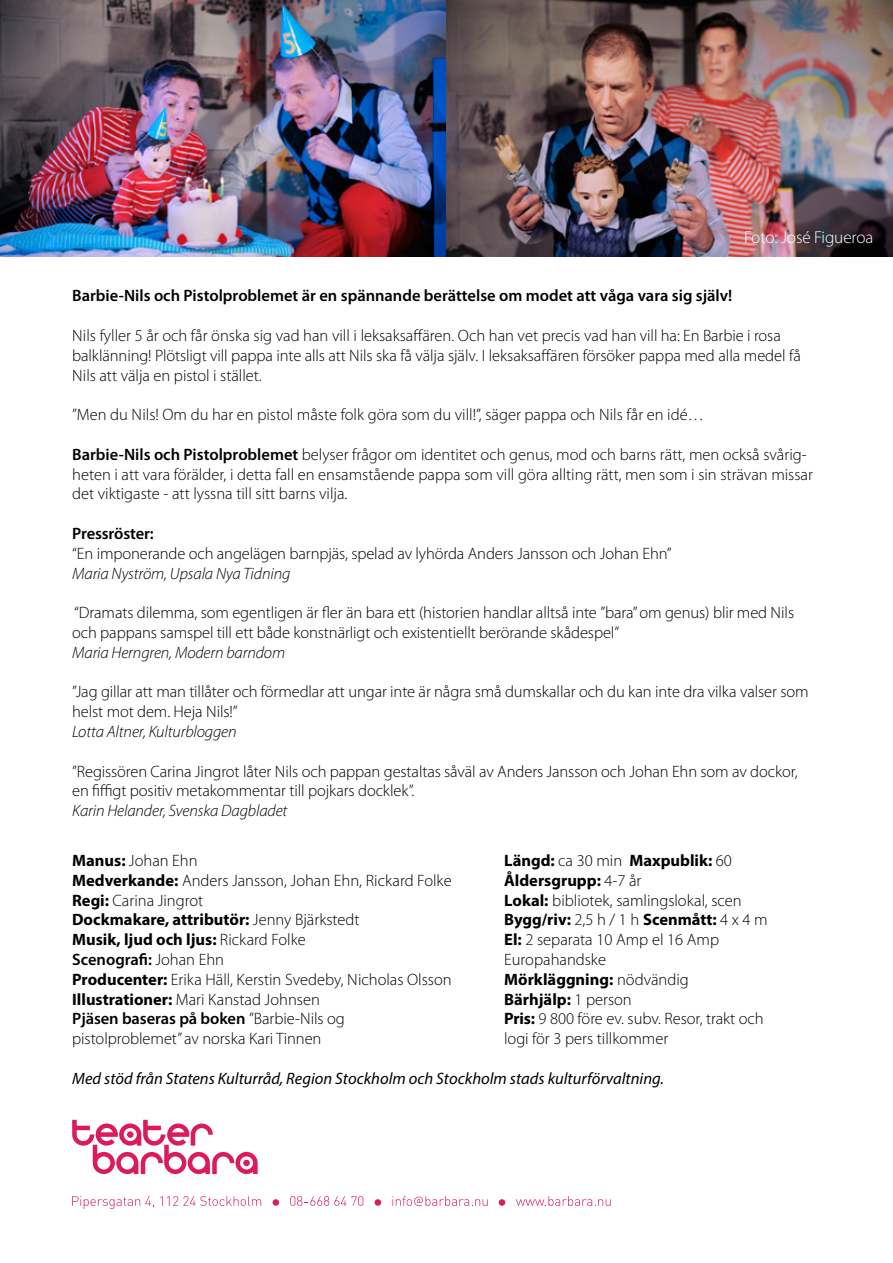
<style>
.page{position:relative;width:893px;height:1263px;background:#fff}
.page>*{position:absolute;margin:0;border:0;box-sizing:border-box;transform-origin:0 0}
.t1{font:300 17.25px "Myriad Pro";letter-spacing:-.005em;color:#fff}
.t2{font:300 16.5px/19.8px "Myriad Pro";letter-spacing:-.005em;color:#000}
.t3{font:700 16.5px "Myriad Pro";color:#000}
.t4{font:600 16.5px "Myriad Pro";color:#000}
.t5{font:italic 300 16.5px "Myriad Pro";letter-spacing:-.005em;color:#000}
.t6{font:italic 16.5px "Myriad Pro";color:#000}
.s1{font-weight:600}
.s2{font-weight:700}
.s3{font-weight:300}
</style>
<div class="page">
<img style="left:0;top:0;width:893px;height:256px">
<svg style="left:72px;top:1120px;width:186px;height:54px"></svg>
<div style="left:127px;top:1131px;width:7px;height:7px;background:#da1c5c;border-radius:50%"></div>
<div style="left:243px;top:1160px;width:7px;height:6px;background:#da1c5c;border-radius:50%"></div>
<div style="left:273px;top:1199px;width:6px;height:7px;background:#da1c5c;border-radius:50%"></div>
<svg style="left:72px;top:1196px;width:82px;height:13px"></svg>
<svg style="left:160px;top:1196px;width:101px;height:10px"></svg>
<svg style="left:290px;top:1196px;width:73px;height:10px"></svg>
<svg style="left:392px;top:1196px;width:96px;height:10px"></svg>
<svg style="left:516px;top:1196px;width:95px;height:10px"></svg>
<div style="left:375px;top:1199px;width:6px;height:7px;background:#da1c5c;border-radius:50%"></div>
<div style="left:499px;top:1199px;width:6px;height:7px;background:#da1c5c;border-radius:50%"></div>
<p class="t1" style="left:744px;top:228px;width:131px">Foto: José Figueroa</p>
<p class="t4" style="left:72px;top:287px;width:662px">Barbie-Nils och Pistolproblemet är en spännande berättelse om modet att våga vara sig själv!</p>
<p class="t2" style="left:72px;top:326px;width:730px">Nils fyller 5 år och får önska sig vad han vill i leksaksaffären. Och han vet precis vad han vill ha: En Barbie i rosa balklänning! Plötsligt vill pappa inte alls att Nils ska få välja själv. I leksaksaffären försöker pappa med alla medel få<br>Nils att välja en pistol i stället.</p>
<p class="t2" style="left:72px;top:405px;width:633px">”Men du Nils! Om du har en pistol måste folk göra som du vill!”, säger pappa och Nils får en idé…</p>
<p class="t2" style="left:72px;top:445px;width:742px"><span class="s1">Barbie-Nils och Pistolproblemet</span> belyser frågor om identitet och genus, mod och barns rätt, men också svårig&shy;heten i att vara förälder, i detta fall en ensamstående pappa som vill göra allting rätt, men som i sin strävan missar det viktigaste - att lyssna till sitt barns vilja.</p>
<p class="t4" style="left:72px;top:524px;width:83px">Pressröster:</p>
<p class="t2" style="left:72px;top:544px;width:601px">“En imponerande och angelägen barnpjäs, spelad av lyhörda Anders Jansson och Johan Ehn”</p>
<p class="t5" style="left:72px;top:564px;width:220px">Maria Nyström, Upsala Nya Tidning</p>
<p class="t2" style="left:72px;top:603px;width:723px">“Dramats dilemma, som egentligen är fler än bara ett (historien handlar alltså inte ”bara” om genus) blir med Nils och pappans samspel till ett både konstnärligt och existentiellt berörande skådespel”</p>
<p class="t5" style="left:72px;top:643px;width:215px">Maria Herngren, Modern barndom</p>
<p class="t2" style="left:72px;top:682px;width:738px">”Jag gillar att man tillåter och förmedlar att ungar inte är några små dumskallar och du kan inte dra vilka valser som helst mot dem. Heja Nils!”</p>
<p class="t5" style="left:72px;top:723px;width:166px">Lotta Altner, Kulturbloggen</p>
<p class="t2" style="left:72px;top:761px;width:727px">”Regissören Carina Jingrot låter Nils och pappan gestaltas såväl av Anders Jansson och Johan Ehn som av dockor, en fiffigt positiv metakommentar till pojkars docklek”.</p>
<p class="t5" style="left:72px;top:802px;width:217px">Karin Helander, Svenska Dagbladet</p>
<p class="t2" style="left:72px;top:851px;width:127px"><span class="s2">Manus:</span> Johan Ehn</p>
<p class="t3" style="left:504px;top:850px;width:229px">Längd: <span class="s3">ca 30 min</span> Maxpublik: <span class="s3">60</span></p>
<p class="t2" style="left:72px;top:871px;width:381px"><span class="s2">Medverkande:</span> Anders Jansson, Johan Ehn, Rickard Folke</p>
<p class="t3" style="left:504px;top:869px;width:139px">Åldersgrupp: <span class="s3">4-7 år</span></p>
<p class="t2" style="left:72px;top:890px;width:133px"><span class="s2">Regi:</span> Carina Jingrot</p>
<p class="t2" style="left:504px;top:890px;width:239px"><span class="s2">Lokal:</span> bibliotek, samlingslokal, scen</p>
<p class="t3" style="left:72px;top:909px;width:289px">Dockmakare, attributör: <span class="s3">Jenny Bjärkstedt</span></p>
<p class="t3" style="left:504px;top:909px;width:265px">Bygg/riv: <span class="s3">2,5 h / 1 h</span> Scenmått: <span class="s3">4 x 4 m</span></p>
<p class="t3" style="left:72px;top:929px;width:235px">Musik, ljud och ljus: <span class="s3">Rickard Folke</span></p>
<p class="t2" style="left:504px;top:930px;width:216px"><span class="s2">El:</span> 2 separata 10 Amp el 16 Amp</p>
<p class="t4" style="left:72px;top:950px;width:153px">Scenografi: <span class="s3">Johan Ehn</span></p>
<p class="t2" style="left:504px;top:950px;width:103px">Europahandske</p>
<p class="t2" style="left:72px;top:970px;width:381px"><span class="s2">Producenter:</span> Erika Häll, Kerstin Svedeby, Nicholas Olsson</p>
<p class="t3" style="left:504px;top:968px;width:186px">Mörkläggning: <span class="s3">nödvändig</span></p>
<p class="t2" style="left:72px;top:989px;width:249px"><span class="s2">Illustrationer:</span> Mari Kanstad Johnsen</p>
<p class="t3" style="left:504px;top:988px;width:129px">Bärhjälp: <span class="s3">1 person</span></p>
<p class="t4" style="left:72px;top:1010px;width:274px">Pjäsen baseras på boken <span class="s3">”Barbie-Nils og</span></p>
<p class="t2" style="left:504px;top:1009px;width:261px"><span class="s2">Pris:</span> 9 800 före ev. subv. Resor, trakt och</p>
<p class="t2" style="left:72px;top:1029px;width:251px">pistolproblemet” av norska Kari Tinnen</p>
<p class="t2" style="left:504px;top:1029px;width:166px">logi för 3 pers tillkommer</p>
<p class="t6" style="left:72px;top:1068px;width:593px">Med stöd från Statens Kulturråd, Region Stockholm och Stockholm stads kulturförvaltning.</p>
</div>
